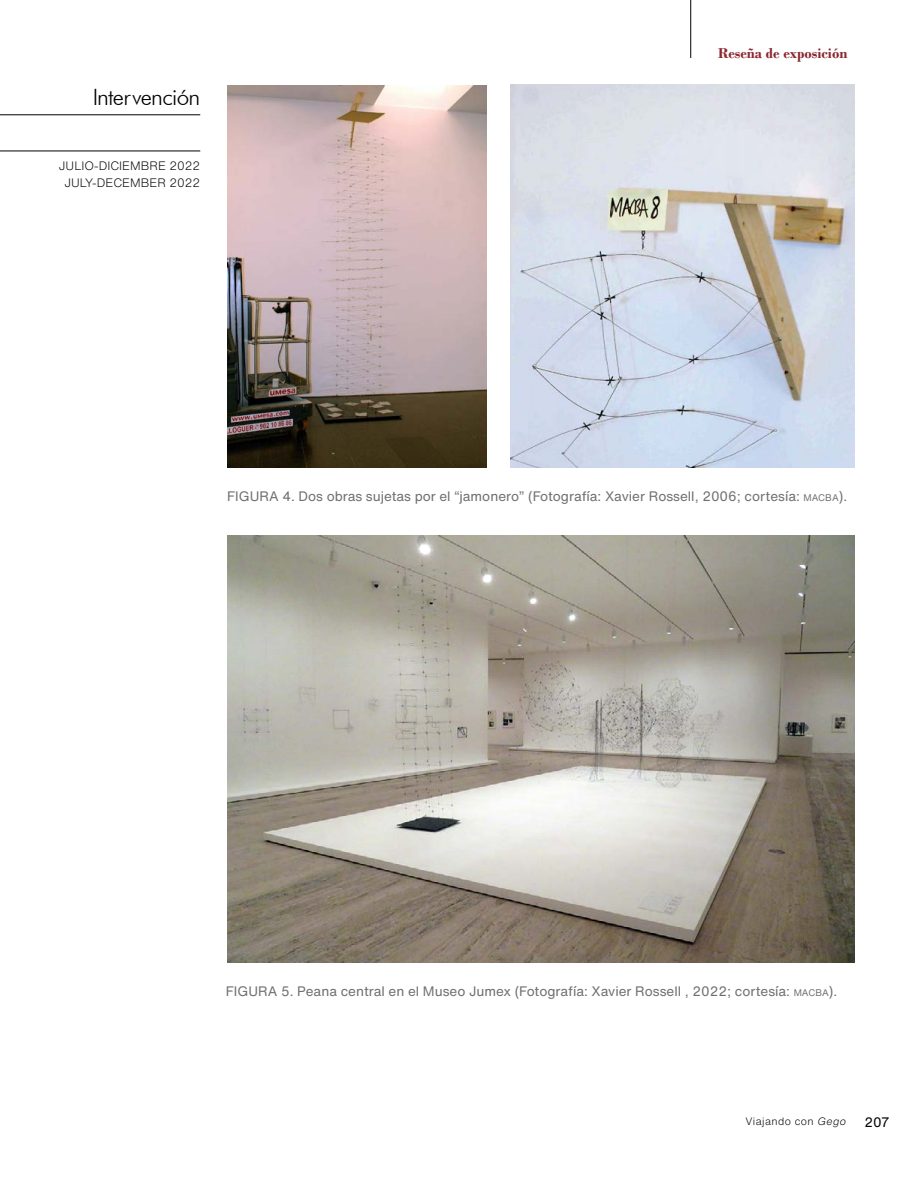
<style>
.page{position:relative;width:918px;height:1188px;background:#fff}
.page>*{position:absolute;margin:0;border:0;box-sizing:border-box;transform-origin:0 0}
.t1{font:300 22.5px "Futura BT";letter-spacing:-.03em;color:#000}
.t2{font:700 15px "Bodoni";color:#8b2830}
.t3{font:13.5px "Helvetica Now Text";color:#706f6f}
.t4{font:13.5px "Helvetica Now Text";color:#000}
.t5{font:12px/16.5px "Helvetica Now Text Light 2";color:#000;text-align:center}
.t6{font:10.5px "Helvetica Now Text Light 2";letter-spacing:.04em;color:#000}
.s1{font-size:9.45px}
.s2{font-style:inherit}
.s3{font-family:"Helvetica Now Text Light Italic 2"}
</style>
<div class="page">
<hr style="left:690px;top:0;width:1px;height:58px;background:#000">
<hr style="left:0;top:115px;width:200px;height:1px;background:#000">
<hr style="left:0;top:151px;width:200px;height:1px;background:#000">
<img style="left:228px;top:85px;width:259px;height:383px">
<img style="left:511px;top:85px;width:344px;height:383px">
<img style="left:227px;top:535px;width:628px;height:428px">
<h1 class="t1" style="left:93px;top:83px;width:109px">Intervención</h1>
<p class="t5" style="left:59px;top:157px;width:143px">JULIO-DICIEMBRE 2022<br>JULY-DECEMBER 2022</p>
<p class="t2" style="left:718px;top:44px;width:131px">Reseña de exposición</p>
<p class="t3" style="left:227px;top:487px;width:621px">FIGURA 4. Dos obras sujetas por el “jamonero” (Fotografía: Xavier Rossell, 2006; cortesía: <span class="s1">MACBA</span><span class="s2">).</span></p>
<p class="t3" style="left:226px;top:981px;width:613px">FIGURA 5. Peana central en el Museo Jumex (Fotografía: Xavier Rossell , 2022; cortesía: <span class="s1">MACBA</span><span class="s2">).</span></p>
<p class="t6" style="left:745px;top:1114px;width:102px">Viajando con <span class="s3">Gego</span></p>
<p class="t4" style="left:864px;top:1112px;width:27px">207</p>
</div>
